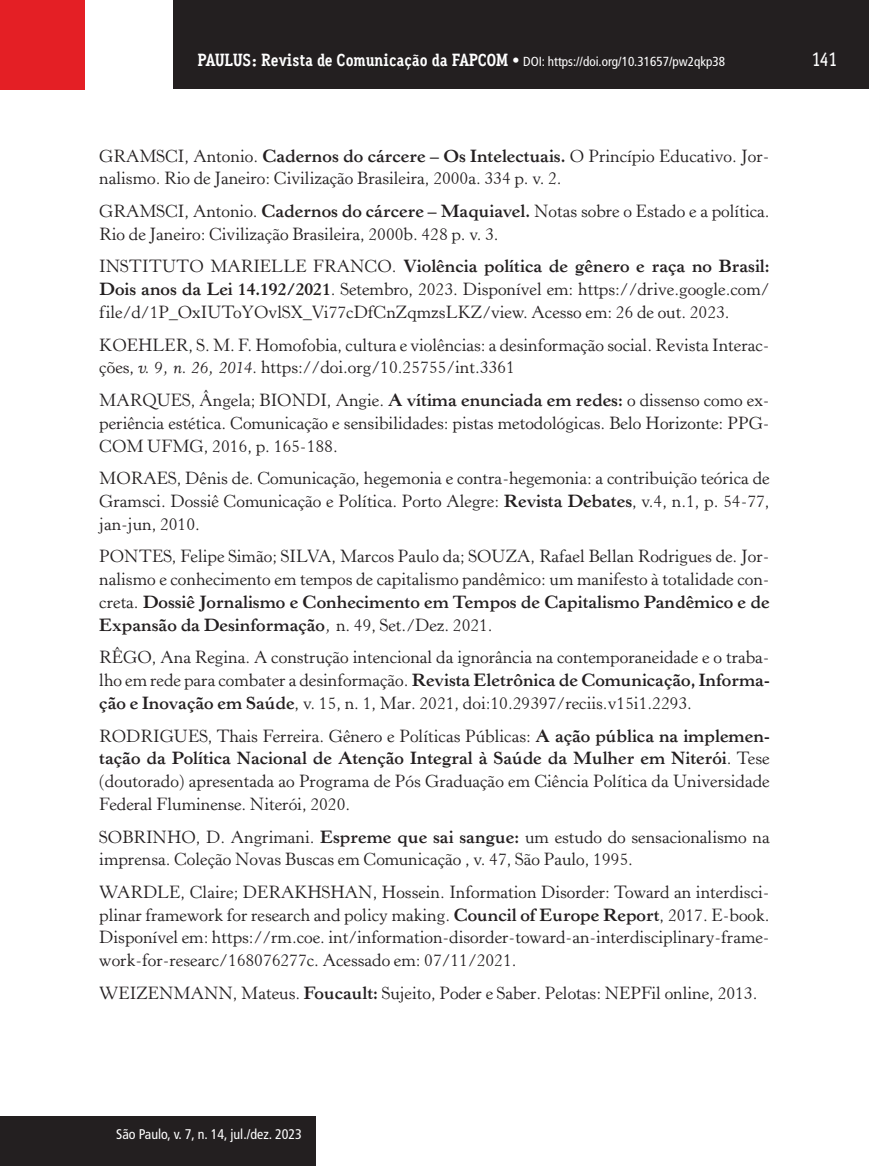
<style>
.page{position:relative;width:869px;height:1166px;background:#fff}
.page>*{position:absolute;margin:0;border:0;box-sizing:border-box;transform-origin:0 0}
.t1{font:500 19.25px "Aaux Office";color:#fff}
.t2{font:17.5px/22.8px "Horley Old Style";color:#231f20;text-align:justify}
.t3{font:condensed 14px "Frutiger LT Std";color:#fff}
.t4{font:condensed 13.12px "Frutiger LT Std";color:#fff}
.s1{font-family:"Aaux Office";font-weight:700;font-stretch:normal;font-size:17.5px}
.s2{font-family:"Aaux Office";font-weight:500;font-stretch:normal;font-size:17.5px}
.s3{font-weight:700}
.s4{font-style:italic}
</style>
<div class="page">
<div style="left:173px;top:0;width:695px;height:89px;background:#231f20"></div>
<div style="left:0;top:0;width:85px;height:90px;background:#e41f25"></div>
<div style="left:1px;top:1116px;width:314px;height:50px;background:#231f20"></div>
<p class="t4" style="left:197px;top:53px;width:529px"><span class="s1">PAULUS: Revista de Comunicação da FAPCOM</span> <span class="s2">•</span> DOI: https://doi.org/10.31657/pw2qkp38</p>
<p class="t1" style="left:811px;top:48px;width:26px">141</p>
<p class="t2" style="left:99px;top:145px;width:671px">GRAMSCI, Antonio. <span class="s3">Cadernos do cárcere – Os Intelectuais.</span> O Princípio Educativo. Jor&shy;nalismo. Rio de Janeiro: Civilização Brasileira, 2000a. 334 p. v. 2.</p>
<p class="t2" style="left:99px;top:200px;width:671px">GRAMSCI, Antonio. <span class="s3">Cadernos do cárcere – Maquiavel.</span> Notas sobre o Estado e a política.<br>Rio de Janeiro: Civilização Brasileira, 2000b. 428 p. v. 3.</p>
<p class="t2" style="left:99px;top:256px;width:671px">INSTITUTO MARIELLE FRANCO. <span class="s3">Violência política de gênero e raça no Brasil:<br>Dois anos da Lei 14.192/2021</span>. Setembro, 2023. Disponível em: https://drive.google.com/ file/d/1P_OxIUToYOvlSX_Vi77cDfCnZqmzsLKZ/view. Acesso em: 26 de out. 2023.</p>
<p class="t2" style="left:99px;top:334px;width:671px">KOEHLER, S. M. F. Homofobia, cultura e violências: a desinformação social. Revista Interac&shy;ções, <span class="s4">v. 9, n. 26, 2014.</span> https://doi.org/10.25755/int.3361</p>
<p class="t2" style="left:99px;top:389px;width:671px">MARQUES, Ângela; BIONDI, Angie. <span class="s3">A vítima enunciada em redes:</span> o dissenso como ex&shy;periência estética. Comunicação e sensibilidades: pistas metodológicas. Belo Horizonte: PPG-COM UFMG, 2016, p. 165-188.</p>
<p class="t2" style="left:99px;top:467px;width:671px">MORAES, Dênis de. Comunicação, hegemonia e contra-hegemonia: a contribuição teórica de Gramsci. Dossiê Comunicação e Política. Porto Alegre: <span class="s3">Revista Debates</span>, v.4, n.1, p. 54-77, jan-jun, 2010.</p>
<p class="t2" style="left:99px;top:545px;width:671px">PONTES, Felipe Simão; SILVA, Marcos Paulo da; SOUZA, Rafael Bellan Rodrigues de. Jor&shy;nalismo e conhecimento em tempos de capitalismo pandêmico: um manifesto à totalidade con&shy;creta. <span class="s3">Dossiê Jornalismo e Conhecimento em Tempos de Capitalismo Pandêmico e de Expansão da Desinformação</span><span class="s4">,</span> n. 49, Set./Dez. 2021.</p>
<p class="t2" style="left:99px;top:646px;width:671px">RÊGO, Ana Regina. A construção intencional da ignorância na contemporaneidade e o traba&shy;lho em rede para combater a desinformação. <span class="s3">Revista Eletrônica de Comunicação, Informa&shy;ção e Inovação em Saúde</span>, v. 15, n. 1, Mar. 2021, doi:10.29397/reciis.v15i1.2293.</p>
<p class="t2" style="left:99px;top:725px;width:671px">RODRIGUES, Thais Ferreira. Gênero e Políticas Públicas: <span class="s3">A ação pública na implemen&shy;tação da Política Nacional de Atenção Integral à Saúde da Mulher em Niterói</span>. Tese (doutorado) apresentada ao Programa de Pós Graduação em Ciência Política da Universidade Federal Fluminense. Niterói, 2020.</p>
<p class="t2" style="left:99px;top:826px;width:671px">SO BRINHO, D. Angrimani. <span class="s3">Espreme que sai sangue:</span> um estudo do sensacionalismo na imprensa. Coleção Novas Buscas em Comunicação , v. 47, São Paulo, 1995.</p>
<p class="t2" style="left:99px;top:881px;width:671px">WARDLE, Claire; DERAKHSHAN, Hossein. Information Disorder: Toward an interdisci&shy;plinar framework for research and policy making. <span class="s3">Council of Europe Report</span>, 2017. E-book.<br>Disponível em: https://rm.coe. int/information-disorder-toward-an-interdisciplinary-frame&shy;work-for-researc/168076277c. Acessado em: 07/11/2021.</p>
<p class="t2" style="left:99px;top:982px;width:659px">WEIZENMANN, Mateus. <span class="s3">Foucault:</span> Sujeito, Poder e Saber. Pelotas: NEPFil online, 2013.</p>
<p class="t3" style="left:116px;top:1126px;width:187px">São Paulo, v. 7, n. 14, jul./dez. 2023</p>
</div>
